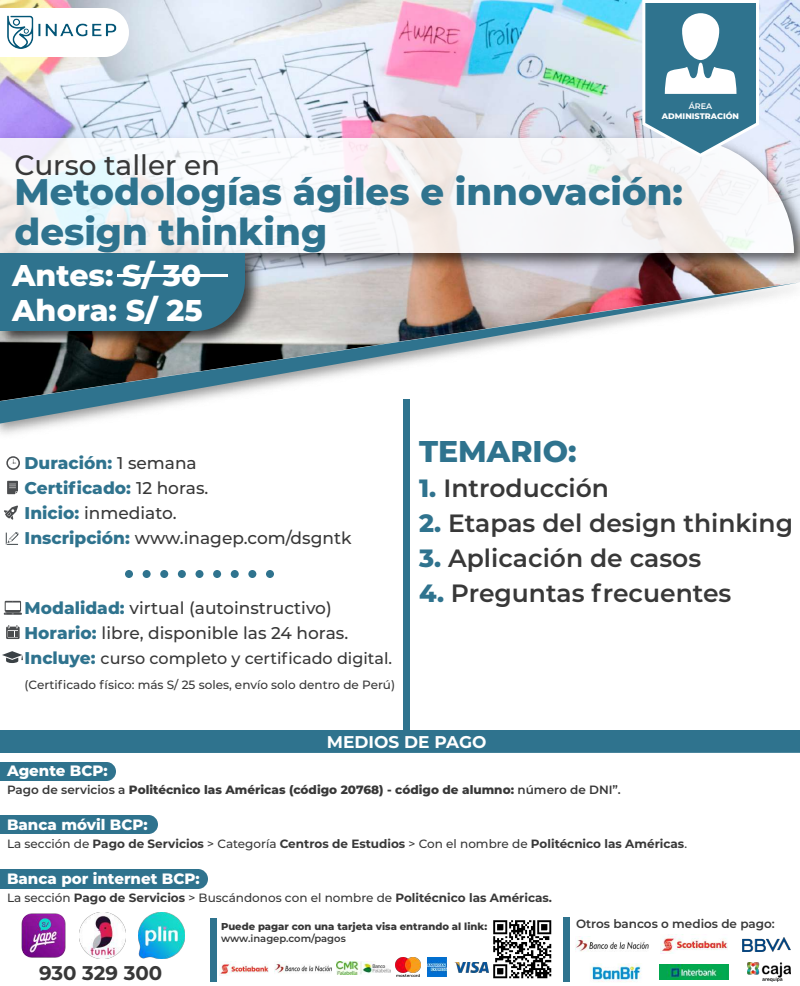
<style>
.page{position:relative;width:800px;height:986px;background:#fff}
.page>*{position:absolute;margin:0;border:0;box-sizing:border-box;transform-origin:0 0}
.t1{font:800 37px/40px "Montserrat";color:#2f738e}
.t2{font:800 30px/35px "Montserrat";color:#fff}
.t3{font:800 30px "Montserrat";color:#2f738e}
.t4{font:500 28px "Montserrat";color:#383838}
.t5{font:600 25px "Montserrat";color:#383838}
.t6{font:700 19.8px "Montserrat";color:#383838}
.t7{font:500 17px/25px "Montserrat";color:#383838}
.t8{font:700 17px "Montserrat";color:#fff}
.t9{font:500 16px "Montserrat";color:#383838}
.t10{font:800 15px "Montserrat";color:#fff}
.t11{font:700 12px "Montserrat";color:#383838}
.t12{font:800 12px "Montserrat";color:#383838}
.t13{font:500 12px "Montserrat";color:#383838}
.t14{font:600 12px "Montserrat";color:#383838}
.t15{font:800 10px "Montserrat";color:#383838}
.t16{font:600 10px "Montserrat";color:#383838}
.t17{font:800 8.1px "Montserrat";color:#fff}
.t18{font:600 8.1px "Montserrat";color:#fff}
.s1{font-weight:800;color:#2f738e}
.s2{font-weight:800;font-size:17px;color:#2f738e}
.s3{font-weight:600}
.s4{font-weight:500}
</style>
<div class="page">
<img style="left:0;top:0;width:800px;height:130px">
<img style="left:0;top:275px;width:800px;height:159px">
<svg style="left:0;top:282px;width:800px;height:142px"></svg>
<svg style="left:124px;top:8px;width:5px;height:49px"></svg>
<img style="left:0;top:0;width:124px;height:94px">
<img style="left:0;top:130px;width:800px;height:145px">
<svg style="left:0;top:138px;width:794px;height:115px"></svg>
<div style="left:403px;top:399px;width:7px;height:331px;background:#2f738e"></div>
<div style="left:125px;top:570px;width:8px;height:8px;background:#2f738e;border-radius:50%"></div>
<div style="left:143px;top:570px;width:8px;height:8px;background:#2f738e;border-radius:50%"></div>
<div style="left:160px;top:570px;width:8px;height:8px;background:#2f738e;border-radius:50%"></div>
<div style="left:178px;top:570px;width:8px;height:8px;background:#2f738e;border-radius:50%"></div>
<div style="left:196px;top:570px;width:8px;height:8px;background:#2f738e;border-radius:50%"></div>
<div style="left:231px;top:570px;width:8px;height:8px;background:#2f738e;border-radius:50%"></div>
<div style="left:248px;top:570px;width:8px;height:8px;background:#2f738e;border-radius:50%"></div>
<div style="left:266px;top:570px;width:8px;height:8px;background:#2f738e;border-radius:50%"></div>
<div style="left:213px;top:570px;width:8px;height:8px;background:#2f738e;border-radius:50%"></div>
<div style="left:0;top:730px;width:800px;height:23px;background:#2f738e"></div>
<img style="left:0;top:245px;width:267px;height:108px">
<div style="left:0;top:253px;width:245px;height:78px;background:#2f738e"></div>
<hr style="left:117px;top:274px;width:111px;height:3px;background:#fff">
<svg style="left:6px;top:456px;width:14px;height:14px"></svg>
<svg style="left:7px;top:481px;width:11px;height:13px"></svg>
<svg style="left:4px;top:506px;width:14px;height:14px"></svg>
<svg style="left:6px;top:532px;width:13px;height:13px"></svg>
<svg style="left:4px;top:601px;width:18px;height:14px"></svg>
<svg style="left:6px;top:625px;width:14px;height:14px"></svg>
<svg style="left:2px;top:651px;width:21px;height:12px"></svg>
<svg style="left:642px;top:0;width:117px;height:157px"></svg>
<div style="left:0;top:762px;width:116px;height:19px;background:#2f738e"></div>
<div style="left:0;top:815px;width:158px;height:19px;background:#2f738e"></div>
<div style="left:0;top:869px;width:208px;height:20px;background:#2f738e"></div>
<img style="left:488px;top:920px;width:64px;height:59px">
<img style="left:395px;top:957px;width:25px;height:20px">
<img style="left:427px;top:957px;width:19px;height:19px">
<div style="left:210px;top:918px;width:7px;height:64px;background:#2f738e"></div>
<div style="left:563px;top:917px;width:7px;height:65px;background:#2f738e"></div>
<img style="left:219px;top:961px;width:50px;height:15px">
<img style="left:274px;top:962px;width:58px;height:11px">
<img style="left:337px;top:961px;width:53px;height:14px">
<img style="left:454px;top:962px;width:34px;height:11px">
<img style="left:660px;top:965px;width:68px;height:14px">
<img style="left:660px;top:934px;width:68px;height:20px">
<img style="left:743px;top:938px;width:47px;height:14px">
<img style="left:575px;top:936px;width:74px;height:16px">
<img style="left:590px;top:963px;width:51px;height:19px">
<img style="left:748px;top:963px;width:42px;height:18px">
<img style="left:21px;top:913px;width:45px;height:45px">
<img style="left:138px;top:912px;width:47px;height:47px">
<img style="left:79px;top:912px;width:47px;height:47px">
<p class="t18" style="left:689px;top:101px;width:25px">ÁREA</p>
<p class="t17" style="left:662px;top:110px;width:79px">ADMINISTRACIÓN</p>
<h3 class="t4" style="left:15px;top:145px;width:207px">Curso taller en</h3>
<h1 class="t1" style="left:15px;top:169px;width:670px">Metodologías ágiles e innovación: design thinking</h1>
<h2 class="t2" style="left:12px;top:256px;width:192px">Antes: S/ 30<br>Ahora: S/ 25</h2>
<h3 class="t7" style="left:25px;top:449px;width:328px"><span class="s1">Duración:</span> 1 semana<br><span class="s1">Certificado:</span> 12 horas.<br><span class="s1">Inicio:</span> inmediato.<br><span class="s1">Inscripción:</span> www.inagep.com/dsgntk</h3>
<h3 class="t7" style="left:25px;top:595px;width:325px"><span class="s1">Modalidad:</span> virtual (autoinstructivo)<br><span class="s1">Horario:</span> libre, disponible las 24 horas.</h3>
<h3 class="t9" style="left:25px;top:647px;width:369px"><span class="s2">Incluye:</span> curso completo y certificado digital.</h3>
<p class="t13" style="left:25px;top:676px;width:372px">(Certificado físico: más S/ 25 soles, envío solo dentro de Perú)</p>
<h2 class="t3" style="left:419px;top:430px;width:159px">TEMARIO:</h2>
<h3 class="t5" style="left:419px;top:471px;width:192px"><span class="s1">1.</span> Introducción</h3>
<h3 class="t5" style="left:419px;top:506px;width:376px"><span class="s1">2.</span> Etapas del design thinking</h3>
<h3 class="t5" style="left:419px;top:541px;width:284px"><span class="s1">3.</span> Aplicación de casos</h3>
<h3 class="t5" style="left:419px;top:576px;width:314px"><span class="s1">4.</span> Preguntas frecuentes</h3>
<h3 class="t8" style="left:327px;top:729px;width:161px">MEDIOS DE PAGO</h3>
<p class="t10" style="left:7px;top:760px;width:102px">Agente BCP:</p>
<p class="t12" style="left:7px;top:781px;width:615px"><span class="s3">Pago de servicios a</span> Politécnico las Américas (código 20768) - código de alumno: <span class="s3">número de DNI”.</span></p>
<p class="t10" style="left:7px;top:814px;width:142px">Banca móvil BCP:</p>
<p class="t11" style="left:7px;top:835px;width:682px"><span class="s4">La sección de</span> Pago de Servicios <span class="s4">&gt; Categoría</span> Centros de Estudios <span class="s4">&gt; Con el nombre de</span> Politécnico las Américas<span class="s4">.</span></p>
<p class="t10" style="left:7px;top:868px;width:194px">Banca por internet BCP:</p>
<p class="t11" style="left:7px;top:889px;width:547px"><span class="s4">La sección</span> Pago de Servicios <span class="s4">&gt; Buscándonos con el nombre de</span> Politécnico las Américas.</p>
<p class="t14" style="left:576px;top:916px;width:200px">Otros bancos o medios de pago:</p>
<p class="t15" style="left:221px;top:920px;width:268px">Puede pagar con una tarjeta visa entrando al link:</p>
<p class="t16" style="left:221px;top:932px;width:126px">www.inagep.com/pagos</p>
<h3 class="t6" style="left:39px;top:959px;width:125px">930 329 300</h3>
</div>
